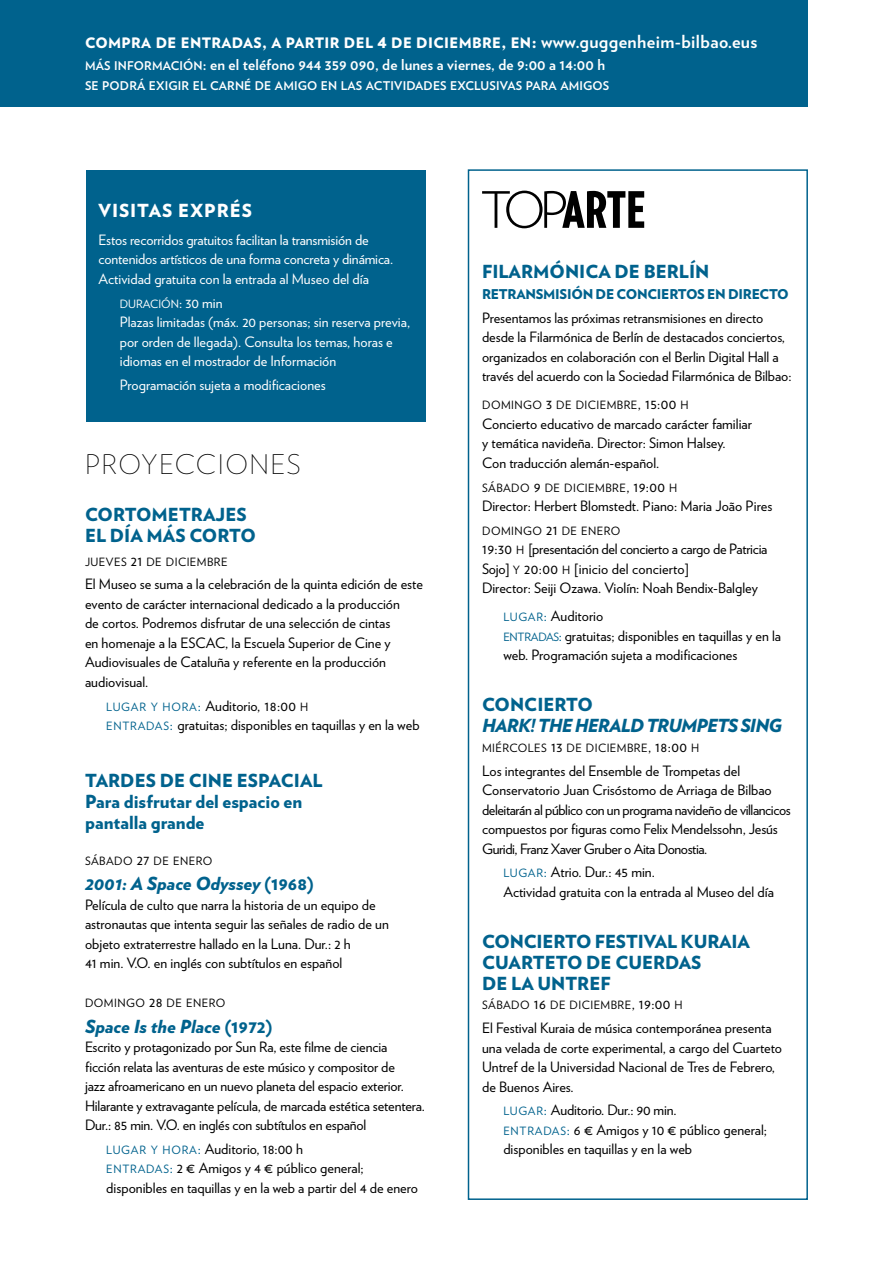
<style>
.page{position:relative;width:893px;height:1263px;background:#fff}
.page>*{position:absolute;margin:0;border:0;box-sizing:border-box;transform-origin:0 0}
.t1{font:200 27px "Verlag";letter-spacing:.05em;color:#000}
.t2{font:900 18px/21px "Verlag";color:#00628d}
.t3{font:italic 900 18px "Verlag";letter-spacing:-.015em;color:#00628d}
.t4{font:italic 900 18px "Verlag";letter-spacing:-.04em;color:#00628d}
.t5{font:900 18px "Verlag";letter-spacing:.05em;color:#fff}
.t6{font:700 15px "Verlag";letter-spacing:.01em;color:#fff}
.t7{font:14.4px "Verlag Black SC800";letter-spacing:.025em;color:#fff}
.t8{font:14.25px/19.5px "Verlag";color:#000}
.t9{font:14.25px/19.5px "Verlag";color:#fff}
.t10{font:900 13.5px "Verlag";letter-spacing:-.02em;color:#00628d}
.t11{font:12px "Verlag Bold SC800";letter-spacing:.01em;color:#fff}
.t12{font:11.4px "Verlag Book SC800";letter-spacing:.04em;color:#000}
.t13{font:11.4px "Verlag Book SC800";letter-spacing:.06em;color:#00628d}
.t14{font:11.4px "Verlag Book SC800";color:#fff}
.s1{font-size:18px}
.s2{font-family:"Verlag";font-weight:700;font-size:18px}
.s3{font-family:"Verlag Bold SC800";font-weight:400;font-size:12px}
.s4{font-family:"Verlag Bold SC800";font-weight:400}
.s5{font-family:"Verlag";font-size:14.25px}
.s6{font-size:14.25px}
.s7{font-family:"Verlag";font-size:14.25px;color:#000}
.s8{font-size:14.25px;color:#000}
.s9{color:#000}
.s10{font-family:"Verlag Book SC800";font-size:11.4px;color:#00628d}
.s11{font-family:"Verlag Book SC800";color:#00628d}
.s12{font-style:normal}
.s13{font-family:"Verlag Book SC800"}
.s14{font-family:"Verlag Book SC800";font-size:11.4px}
</style>
<div class="page">
<div style="left:0;top:0;width:808px;height:106px;background:#00628d"></div>
<div style="left:86px;top:170px;width:339px;height:252px;background:#00628d"></div>
<div style="left:468px;top:169px;width:340px;height:1031px;border:2px solid #00628d"></div>
<svg style="left:482px;top:191px;width:162px;height:37px"></svg>
<p class="t7" style="left:85px;top:31px;width:674px">COMPRA DE ENTRADAS<span class="s1">,</span> A PARTIR DEL <span class="s1">4</span> DE DICIEMBRE<span class="s1">,</span> EN<span class="s1">:</span> <span class="s2">www.guggenheim-bilbao.eus</span></p>
<p class="t6" style="left:85px;top:53px;width:522px"><span class="s3">MÁS INFORMACIÓN</span><span class="s4">:</span> en el teléfono 944 359 090, de lunes a viernes, de 9:00 a 14:00 h</p>
<p class="t11" style="left:85px;top:76px;width:526px">SE PODRÁ EXIGIR EL CARNÉ DE AMIGO EN LAS ACTIVIDADES EXCLUSIVAS PARA AMIGOS</p>
<p class="t5" style="left:99px;top:195px;width:155px">VISITAS EXPRÉS</p>
<p class="t9" style="left:99px;top:229px;width:296px">Estos recorridos gratuitos facilitan la transmisión de contenidos artísticos de una forma concreta y dinámica.<br>Actividad gratuita con la entrada al Museo del día</p>
<p class="t14" style="left:120px;top:295px;width:104px">DURACIÓN<span class="s5">: 30 min</span></p>
<p class="t9" style="left:120px;top:311px;width:292px">Plazas limitadas (máx. 20 personas; sin reserva previa, por orden de llegada). Consulta los temas, horas e idiomas en el mostrador de Información</p>
<p class="t9" style="left:120px;top:374px;width:207px">Programación sujeta a modificaciones</p>
<h1 class="t1" style="left:85px;top:445px;width:217px">PROYECCIONES</h1>
<p class="t2" style="left:85px;top:503px;width:172px">CORTOMETRAJES<br>EL DÍA MÁS CORTO</p>
<p class="t12" style="left:85px;top:553px;width:144px">JUEVES <span class="s6">21</span> DE DICIEMBRE</p>
<p class="t8" style="left:85px;top:574px;width:339px">El Museo se suma a la celebración de la quinta edición de este evento de carácter internacional dedicado a la producción<br>de cortos. Podremos disfrutar de una selección de cintas<br>en homenaje a la ESCAC, la Escuela Superior de Cine y Audiovisuales de Cataluña y referente en la producción audiovisual.</p>
<p class="t13" style="left:106px;top:698px;width:203px">LUGAR Y HORA<span class="s6">:</span> <span class="s7">Auditorio</span><span class="s8">, 18:00</span> <span class="s9">H</span></p>
<p class="t8" style="left:106px;top:714px;width:315px"><span class="s10">ENTRADAS</span><span class="s11">:</span> gratuitas; disponibles en taquillas y en la web</p>
<p class="t2" style="left:85px;top:769px;width:239px">TARDES DE CINE ESPACIAL<br>Para disfrutar del espacio en pantalla grande</p>
<p class="t12" style="left:85px;top:852px;width:129px">SÁBADO <span class="s6">27</span> DE ENERO</p>
<p class="t3" style="left:85px;top:869px;width:230px">2001: A Space Odyssey <span class="s12">(1968)</span></p>
<p class="t8" style="left:85px;top:894px;width:305px">Película de culto que narra la historia de un equipo de astronautas que intenta seguir las señales de radio de un objeto extraterrestre hallado en la Luna. Dur.: 2 h<br>41 min. V.O. en inglés con subtítulos en español</p>
<p class="t12" style="left:85px;top:995px;width:142px">DOMINGO <span class="s6">28</span> DE ENERO</p>
<p class="t3" style="left:85px;top:1011px;width:189px">Space Is the Place <span class="s12">(1972)</span></p>
<p class="t8" style="left:85px;top:1036px;width:341px">Escrito y protagonizado por Sun Ra, este filme de ciencia ficción relata las aventuras de este músico y compositor de<br>jazz afroamericano en un nuevo planeta del espacio exterior.<br>Hilarante y extravagante película, de marcada estética setentera.<br>Dur.: 85 min. V.O. en inglés con subtítulos en español</p>
<p class="t8" style="left:106px;top:1138px;width:313px"><span class="s10">LUGAR Y HORA</span><span class="s11">:</span> Auditorio, 18:00 h<br><span class="s10">ENTRADAS</span><span class="s11">:</span> 2 € Amigos y 4 € público general; disponibles en taquillas y en la web a partir del 4 de enero</p>
<p class="t2" style="left:482px;top:260px;width:229px">FILARMÓNICA DE BERLÍN</p>
<p class="t10" style="left:482px;top:283px;width:308px">RETRANSMISIÓN DE CONCIERTOS EN DIRECTO</p>
<p class="t8" style="left:482px;top:307px;width:311px">Presentamos las próximas retransmisiones en directo desde la Filarmónica de Berlín de destacados conciertos, organizados en colaboración con el Berlin Digital Hall a través del acuerdo con la Sociedad Filarmónica de Bilbao:</p>
<p class="t12" style="left:482px;top:397px;width:208px">DOMINGO <span class="s6">3</span> DE DICIEMBRE<span class="s6">, 15:00</span> H</p>
<p class="t8" style="left:482px;top:413px;width:271px">Concierto educativo de marcado carácter familiar y temática navideña. Director: Simon Halsey.<br>Con traducción alemán-español.</p>
<p class="t12" style="left:482px;top:479px;width:197px">SÁBADO <span class="s6">9</span> DE DICIEMBRE<span class="s6">, 19:00</span> H</p>
<p class="t8" style="left:482px;top:495px;width:292px">Director: Herbert Blomstedt. Piano: Maria João Pires</p>
<p class="t12" style="left:482px;top:522px;width:140px">DOMINGO <span class="s6">21</span> DE ENERO</p>
<p class="t8" style="left:482px;top:539px;width:287px"><span class="s13">19:30</span> <span class="s14">H</span> <span class="s13">[</span>presentación del concierto a cargo de Patricia<br>Sojo<span class="s13">]</span> <span class="s14">Y</span> <span class="s13">20:00</span> <span class="s14">H</span> <span class="s13">[</span>inicio del concierto]<br>Director: Seiji Ozawa. Violín: Noah Bendix-Balgley</p>
<p class="t8" style="left:503px;top:606px;width:279px"><span class="s10">LUGAR</span><span class="s11">:</span> Auditorio<br><span class="s10">ENTRADAS</span><span class="s11">:</span> gratuitas; disponibles en taquillas y en la web. Programación sujeta a modificaciones</p>
<p class="t2" style="left:482px;top:693px;width:112px">CONCIERTO</p>
<p class="t4" style="left:482px;top:711px;width:302px">HARK! THE HERALD TRUMPETS SING</p>
<p class="t12" style="left:482px;top:739px;width:219px">MIÉRCOLES <span class="s6">13</span> DE DICIEMBRE<span class="s6">, 18:00</span> H</p>
<p class="t8" style="left:482px;top:760px;width:310px">Los integrantes del Ensemble de Trompetas del Conservatorio Juan Crisóstomo de Arriaga de Bilbao deleitarán al público con un programa navideño de villancicos compuestos por figuras como Felix Mendelssohn, Jesús Guridi, Franz Xaver Gruber o Aita Donostia.</p>
<p class="t8" style="left:503px;top:862px;width:272px"><span class="s10">LUGAR</span><span class="s11">:</span> Atrio. Dur.: 45 min.<br>Actividad gratuita con la entrada al Museo del día</p>
<p class="t2" style="left:482px;top:930px;width:269px">CONCIERTO FESTIVAL KURAIA<br>CUARTETO DE CUERDAS<br>DE LA UNTREF</p>
<p class="t12" style="left:482px;top:997px;width:202px">SÁBADO <span class="s6">16</span> DE DICIEMBRE<span class="s6">, 19:00</span> H</p>
<p class="t8" style="left:482px;top:1017px;width:302px">El Festival Kuraia de música contemporánea presenta una velada de corte experimental, a cargo del Cuarteto Untref de la Universidad Nacional de Tres de Febrero, de Buenos Aires.</p>
<p class="t8" style="left:503px;top:1100px;width:265px"><span class="s10">LUGAR</span><span class="s11">:</span> Auditorio. Dur.: 90 min.<br><span class="s10">ENTRADAS</span><span class="s11">:</span> 6 € Amigos y 10 € público general; disponibles en taquillas y en la web</p>
</div>
